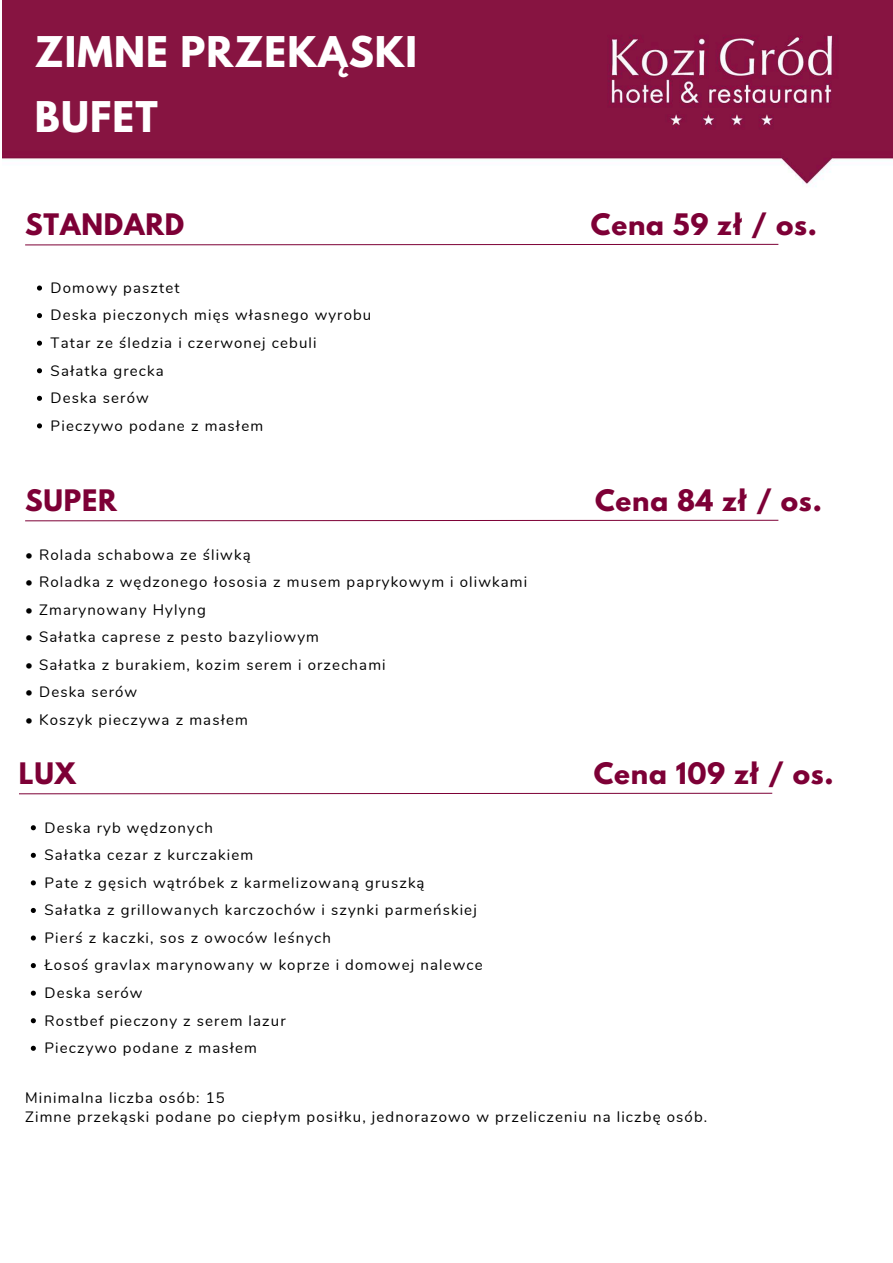
<style>
.page{position:relative;width:893px;height:1263px;background:#fff}
.page>*{position:absolute;margin:0;border:0;box-sizing:border-box;transform-origin:0 0}
.t1{font:700 37.5px/65.2px "League Spartan";letter-spacing:.03em;color:#fff}
.t2{font:700 26.25px "League Spartan";letter-spacing:.03em;color:#7d0036}
.t3{font:15px/27.6px "Nunito";letter-spacing:.075em;color:#000}
</style>
<div class="page">
<img style="left:2px;top:0;width:891px;height:187px">
<svg style="left:37px;top:285px;width:5px;height:6px"></svg>
<svg style="left:37px;top:313px;width:5px;height:5px"></svg>
<svg style="left:37px;top:341px;width:5px;height:5px"></svg>
<svg style="left:37px;top:368px;width:5px;height:5px"></svg>
<svg style="left:37px;top:396px;width:5px;height:5px"></svg>
<svg style="left:37px;top:423px;width:5px;height:5px"></svg>
<svg style="left:25px;top:244px;width:754px;height:1px"></svg>
<svg style="left:25px;top:520px;width:754px;height:1px"></svg>
<svg style="left:31px;top:825px;width:5px;height:5px"></svg>
<svg style="left:31px;top:853px;width:5px;height:5px"></svg>
<svg style="left:31px;top:880px;width:5px;height:5px"></svg>
<svg style="left:31px;top:908px;width:5px;height:5px"></svg>
<svg style="left:31px;top:935px;width:5px;height:5px"></svg>
<svg style="left:31px;top:963px;width:5px;height:5px"></svg>
<svg style="left:31px;top:990px;width:5px;height:6px"></svg>
<svg style="left:31px;top:1018px;width:5px;height:5px"></svg>
<svg style="left:31px;top:1046px;width:5px;height:5px"></svg>
<svg style="left:19px;top:793px;width:754px;height:1px"></svg>
<h1 class="t1" style="left:35px;top:24px;width:384px">ZIMNE PRZEKĄSKI<br>BUFET</h1>
<h2 class="t2" style="left:25px;top:212px;width:161px">STANDARD</h2>
<h2 class="t2" style="left:591px;top:212px;width:228px">Cena 59 zł / os.</h2>
<p class="t3" style="left:51px;top:274px;width:322px">Domowy pasztet<br>Deska pieczonych mięs własnego wyrobu<br>Tatar ze śledzia i czerwonej cebuli<br>Sałatka grecka<br>Deska serów<br>Pieczywo podane z masłem</p>
<h2 class="t2" style="left:25px;top:488px;width:93px">SUPER</h2>
<h2 class="t2" style="left:595px;top:488px;width:228px">Cena 84 zł / os.</h2>
<p class="t3" style="left:25px;top:541px;width:227px">• Rolada schabowa ze śliwką</p>
<p class="t3" style="left:25px;top:568px;width:504px">• Roladka z wędzonego łososia z musem paprykowym i oliwkami</p>
<p class="t3" style="left:25px;top:596px;width:182px">• Zmarynowany Hylyng</p>
<p class="t3" style="left:25px;top:623px;width:295px">• Sałatka caprese z pesto bazyliowym</p>
<p class="t3" style="left:25px;top:651px;width:362px">• Sałatka z burakiem, kozim serem i orzechami</p>
<p class="t3" style="left:25px;top:679px;width:114px">• Deska serów</p>
<p class="t3" style="left:25px;top:706px;width:224px">• Koszyk pieczywa z masłem</p>
<h2 class="t2" style="left:19px;top:761px;width:58px">LUX</h2>
<h2 class="t2" style="left:594px;top:761px;width:241px">Cena 109 zł / os.</h2>
<p class="t3" style="left:44px;top:814px;width:440px">Deska ryb wędzonych<br>Sałatka cezar z kurczakiem<br>Pate z gęsich wątróbek z karmelizowaną gruszką Sałatka z grillowanych karczochów i szynki parmeńskiej Pierś z kaczki, sos z owoców leśnych<br>Łosoś gravlax marynowany w koprze i domowej nalewce Deska serów<br>Rostbef pieczony z serem lazur<br>Pieczywo podane z masłem</p>
<p class="t3" style="left:25px;top:1089px;width:683px;line-height:18.6px">Minimalna liczba osób: 15<br>Zimne przekąski podane po ciepłym posiłku, jednorazowo w przeliczeniu na liczbę osób.</p>
</div>
